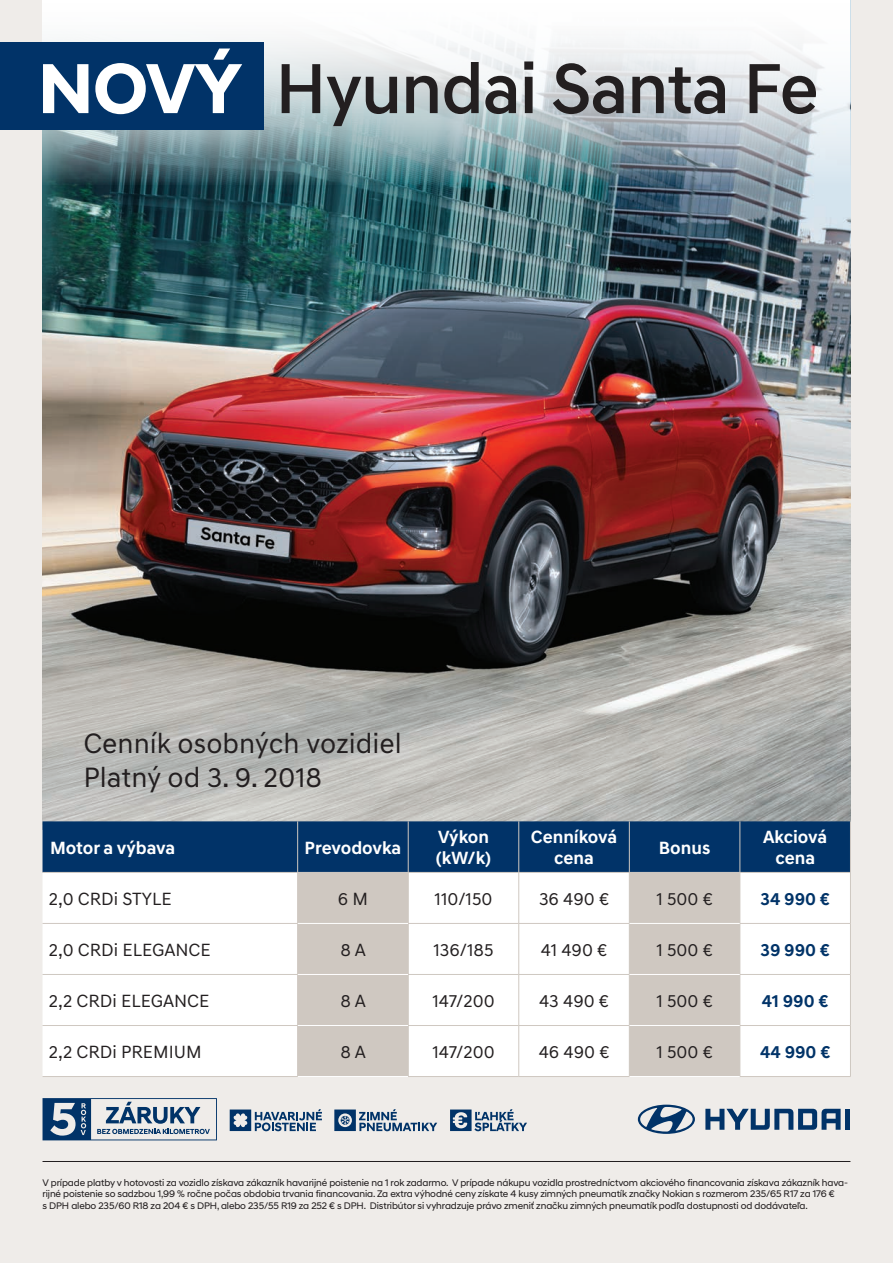
<style>
.page{position:relative;width:893px;height:1263px;background:#efece9}
.page>*{position:absolute;margin:0;border:0;box-sizing:border-box;transform-origin:0 0}
.t1{font:500 72px "Hyundai Sans Text";letter-spacing:-.02em;color:#231f20}
.t2{font:28.5px/34.2px "Hyundai Sans Text";color:#231f20}
.t3{font:18px "Hyundai Sans Text";color:#231f20}
.t4{font:700 18px/21.6px "Hyundai Sans Text";color:#fff;text-align:center}
.t5{font:700 18px "Hyundai Sans Text";color:#013368}
.t6{font:9.75px/11.7px "Hyundai Sans Head";letter-spacing:-.01em;color:#231f20}
.s1{font-family:"Hyundai Sans Head";font-weight:700;color:#fff}
</style>
<div class="page">
<img style="left:43px;top:185px;width:807px;height:636px">
<svg style="left:705px;top:1109px;width:136px;height:21px"></svg>
<div style="left:845px;top:1109px;width:5px;height:21px;background:#013368"></div>
<svg style="left:638px;top:1105px;width:57px;height:29px"></svg>
<svg style="left:230px;top:1109px;width:92px;height:22px"></svg>
<svg style="left:334px;top:1109px;width:103px;height:22px"></svg>
<svg style="left:43px;top:1098px;width:174px;height:42px"></svg>
<svg style="left:450px;top:1109px;width:77px;height:22px"></svg>
<hr style="left:43px;top:1161px;width:807px;height:1px;background:#231f20">
<div style="left:43px;top:821px;width:807px;height:51px;background:#013368"></div>
<div style="left:43px;top:873px;width:807px;height:203px;background:#fff"></div>
<svg style="left:298px;top:873px;width:442px;height:203px;fill:#d1cbc4"></svg>
<hr style="left:297px;top:821px;width:1px;height:51px;background:#cfc8c1">
<hr style="left:408px;top:821px;width:1px;height:51px;background:#cfc8c1">
<hr style="left:518px;top:821px;width:1px;height:51px;background:#cfc8c1">
<hr style="left:629px;top:821px;width:1px;height:51px;background:#cfc8c1">
<hr style="left:740px;top:821px;width:1px;height:51px;background:#cfc8c1">
<hr style="left:850px;top:821px;width:1px;height:51px;background:#cfc8c1">
<hr style="left:43px;top:872px;width:255px;height:1px;background:#cfc8c1">
<hr style="left:298px;top:872px;width:110px;height:1px;background:#cfc8c1">
<hr style="left:297px;top:872px;width:1px;height:51px;background:#cfc8c1">
<hr style="left:408px;top:872px;width:111px;height:1px;background:#cfc8c1">
<hr style="left:408px;top:872px;width:1px;height:51px;background:#cfc8c1">
<hr style="left:519px;top:872px;width:110px;height:1px;background:#cfc8c1">
<hr style="left:518px;top:872px;width:1px;height:51px;background:#cfc8c1">
<hr style="left:629px;top:872px;width:111px;height:1px;background:#cfc8c1">
<hr style="left:629px;top:872px;width:1px;height:51px;background:#cfc8c1">
<hr style="left:740px;top:872px;width:111px;height:1px;background:#cfc8c1">
<hr style="left:740px;top:872px;width:1px;height:51px;background:#cfc8c1">
<hr style="left:850px;top:872px;width:1px;height:51px;background:#cfc8c1">
<hr style="left:43px;top:923px;width:255px;height:1px;background:#cfc8c1">
<hr style="left:297px;top:924px;width:1px;height:50px;background:#cfc8c1">
<hr style="left:408px;top:923px;width:111px;height:1px;background:#cfc8c1">
<hr style="left:408px;top:924px;width:1px;height:50px;background:#cfc8c1">
<hr style="left:519px;top:923px;width:110px;height:1px;background:#cfc8c1">
<hr style="left:518px;top:924px;width:1px;height:50px;background:#cfc8c1">
<hr style="left:629px;top:924px;width:1px;height:50px;background:#cfc8c1">
<hr style="left:740px;top:923px;width:111px;height:1px;background:#cfc8c1">
<hr style="left:740px;top:924px;width:1px;height:50px;background:#cfc8c1">
<hr style="left:850px;top:924px;width:1px;height:50px;background:#cfc8c1">
<hr style="left:43px;top:974px;width:255px;height:1px;background:#cfc8c1">
<hr style="left:297px;top:975px;width:1px;height:50px;background:#cfc8c1">
<hr style="left:408px;top:974px;width:111px;height:1px;background:#cfc8c1">
<hr style="left:408px;top:975px;width:1px;height:50px;background:#cfc8c1">
<hr style="left:519px;top:974px;width:110px;height:1px;background:#cfc8c1">
<hr style="left:518px;top:975px;width:1px;height:50px;background:#cfc8c1">
<hr style="left:629px;top:975px;width:1px;height:50px;background:#cfc8c1">
<hr style="left:740px;top:974px;width:111px;height:1px;background:#cfc8c1">
<hr style="left:740px;top:975px;width:1px;height:50px;background:#cfc8c1">
<hr style="left:850px;top:975px;width:1px;height:50px;background:#cfc8c1">
<hr style="left:43px;top:1025px;width:255px;height:1px;background:#cfc8c1">
<hr style="left:297px;top:1026px;width:1px;height:50px;background:#cfc8c1">
<hr style="left:408px;top:1025px;width:111px;height:1px;background:#cfc8c1">
<hr style="left:408px;top:1026px;width:1px;height:50px;background:#cfc8c1">
<hr style="left:519px;top:1025px;width:110px;height:1px;background:#cfc8c1">
<hr style="left:518px;top:1026px;width:1px;height:50px;background:#cfc8c1">
<hr style="left:629px;top:1026px;width:1px;height:50px;background:#cfc8c1">
<hr style="left:740px;top:1025px;width:111px;height:1px;background:#cfc8c1">
<hr style="left:740px;top:1026px;width:1px;height:50px;background:#cfc8c1">
<hr style="left:850px;top:1026px;width:1px;height:50px;background:#cfc8c1">
<hr style="left:43px;top:1076px;width:255px;height:1px;background:#cfc8c1">
<hr style="left:408px;top:1076px;width:111px;height:1px;background:#cfc8c1">
<hr style="left:519px;top:1076px;width:110px;height:1px;background:#cfc8c1">
<hr style="left:740px;top:1076px;width:111px;height:1px;background:#cfc8c1">
<hr style="left:298px;top:923px;width:110px;height:1px;background:#fff">
<hr style="left:298px;top:974px;width:110px;height:1px;background:#fff">
<hr style="left:298px;top:1025px;width:110px;height:1px;background:#fff">
<hr style="left:298px;top:1076px;width:110px;height:1px;background:#fff">
<hr style="left:629px;top:923px;width:111px;height:1px;background:#fff">
<hr style="left:629px;top:974px;width:111px;height:1px;background:#fff">
<hr style="left:629px;top:1025px;width:111px;height:1px;background:#fff">
<hr style="left:629px;top:1076px;width:111px;height:1px;background:#fff">
<svg style="left:43px;top:0;width:807px;height:185px"></svg>
<div style="left:0;top:43px;width:264px;height:87px;background:#013368"></div>
<h1 class="t1" style="left:38px;top:44px;width:782px"><span class="s1">NOVÝ</span> Hyundai Santa Fe</h1>
<h2 class="t2" style="left:83px;top:726px;width:320px">Cenník osobných vozidiel<br>Platný od 3. 9. 2018</h2>
<h3 class="t4" style="left:50px;top:836px;width:127px">Motor a výbava</h3>
<h3 class="t4" style="left:305px;top:836px;width:98px">Prevodovka</h3>
<h3 class="t4" style="left:436px;top:826px;width:57px;text-align:left">Výkon (kW/k)</h3>
<h3 class="t4" style="left:531px;top:826px;width:88px">Cenníková cena</h3>
<h3 class="t4" style="left:659px;top:836px;width:53px">Bonus</h3>
<h3 class="t4" style="left:763px;top:826px;width:66px">Akciová cena</h3>
<h3 class="t3" style="left:49px;top:888px;width:124px">2,0 CRDi STYLE</h3>
<h3 class="t3" style="left:338px;top:888px;width:32px">6 M</h3>
<h3 class="t3" style="left:435px;top:888px;width:59px">110/150</h3>
<h3 class="t3" style="left:539px;top:888px;width:72px">36 490 €</h3>
<h3 class="t3" style="left:656px;top:888px;width:58px">1 500 €</h3>
<h3 class="t5" style="left:760px;top:887px;width:71px">34 990 €</h3>
<h3 class="t3" style="left:49px;top:939px;width:163px">2,0 CRDi ELEGANCE</h3>
<h3 class="t3" style="left:340px;top:939px;width:27px">8 A</h3>
<h3 class="t3" style="left:433px;top:939px;width:62px">136/185</h3>
<h3 class="t3" style="left:541px;top:939px;width:68px">41 490 €</h3>
<h3 class="t3" style="left:656px;top:939px;width:58px">1 500 €</h3>
<h3 class="t5" style="left:760px;top:938px;width:71px">39 990 €</h3>
<h3 class="t3" style="left:49px;top:990px;width:162px">2,2 CRDi ELEGANCE</h3>
<h3 class="t3" style="left:340px;top:990px;width:27px">8 A</h3>
<h3 class="t3" style="left:432px;top:990px;width:64px">147/200</h3>
<h3 class="t3" style="left:539px;top:990px;width:71px">43 490 €</h3>
<h3 class="t3" style="left:656px;top:990px;width:58px">1 500 €</h3>
<h3 class="t5" style="left:762px;top:989px;width:68px">41 990 €</h3>
<h3 class="t3" style="left:49px;top:1041px;width:154px">2,2 CRDi PREMIUM</h3>
<h3 class="t3" style="left:340px;top:1041px;width:27px">8 A</h3>
<h3 class="t3" style="left:432px;top:1041px;width:64px">147/200</h3>
<h3 class="t3" style="left:539px;top:1041px;width:72px">46 490 €</h3>
<h3 class="t3" style="left:656px;top:1041px;width:58px">1 500 €</h3>
<h3 class="t5" style="left:760px;top:1040px;width:72px">44 990 €</h3>
<p class="t6" style="left:43px;top:1176px;width:807px">V prípade platby v hotovosti za vozidlo získava zákazník havarijné poistenie na 1 rok zadarmo. V prípade nákupu vozidla prostredníctvom akciového financovania získava zákazník hava&shy;rijné poistenie so sadzbou 1,99 % ročne počas obdobia trvania financovania. Za extra výhodné ceny získate 4 kusy zimných pneumatík značky Nokian s rozmerom 235/65 R17 za 176 €<br>s DPH alebo 235/60 R18 za 204 € s DPH, alebo 235/55 R19 za 252 € s DPH. Distribútor si vyhradzuje právo zmeniť značku zimných pneumatík podľa dostupnosti od dodávateľa.</p>
</div>
